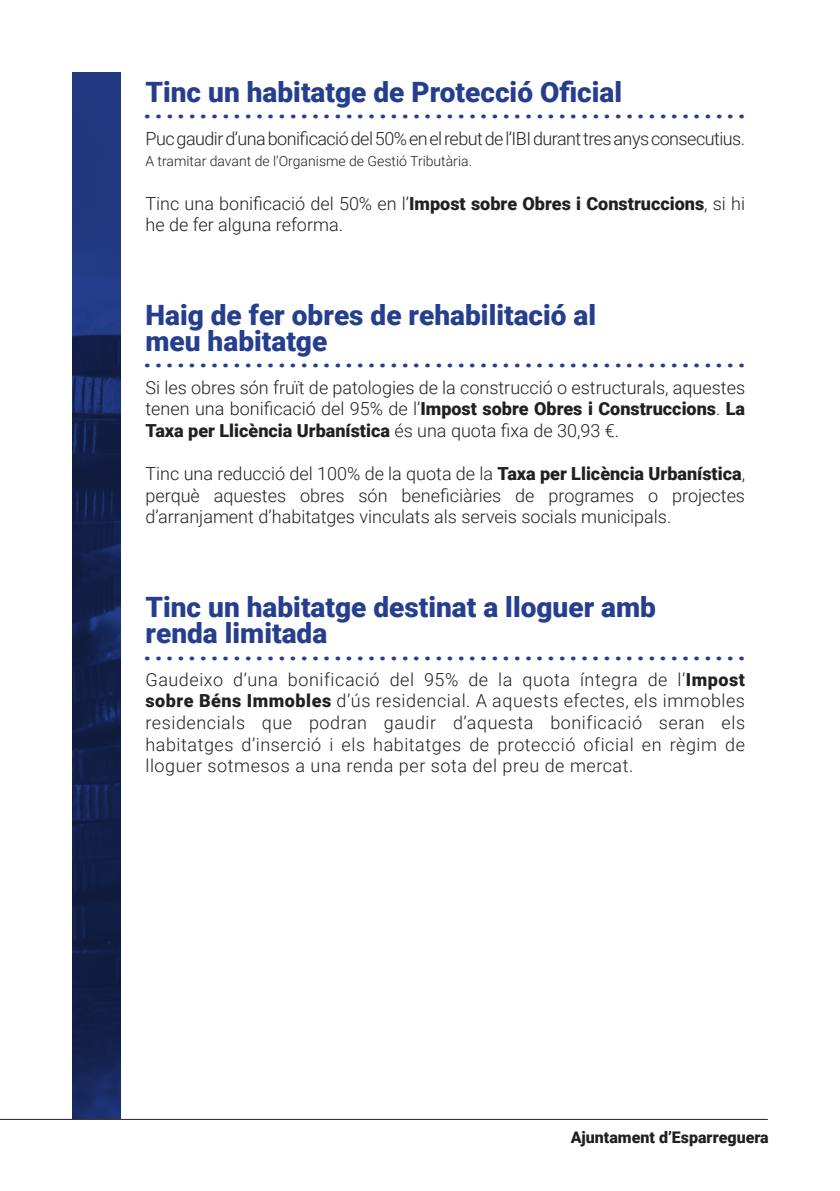
<style>
.page{position:relative;width:840px;height:1191px;background:#fff}
.page>*{position:absolute;margin:0;border:0;box-sizing:border-box;transform-origin:0 0}
.t1{font:italic 700 28px "Times New Roman";color:#253f8e}
.t2{font:900 28px "Roboto";color:#253f8e}
.t3{font:300 18px/21.6px "Roboto";color:#231f20;text-align:justify}
.t4{font:300 18px "Roboto";letter-spacing:-.03em;color:#231f20}
.t5{font:900 16px "Roboto";color:#231f20}
.t6{font:300 14px "Roboto";color:#231f20}
.s1{font-weight:900}
</style>
<div class="page">
<hr style="left:0;top:1119px;width:767px;height:1px;background:#231f20">
<img style="left:72px;top:72px;width:48px;height:1047px">
<p class="t2" style="left:145px;top:72px;width:478px">Tinc un habitatge de Protecció Oficial</p>
<p class="t4" style="left:145px;top:126px;width:600px">Puc gaudir d’una bonificació del 50% en el rebut de l’IBI durant tres anys consecutius.</p>
<p class="t6" style="left:145px;top:152px;width:328px">A tramitar davant de l’Organisme de Gestió Tributària.</p>
<p class="t3" style="left:145px;top:192px;width:600px">Tinc una bonificació del 50% en l’<span class="s1">Impost sobre Obres i Construccions</span>, si hi he de fer alguna reforma.</p>
<p class="t1" style="left:145px;top:89px;width:602px">......................................................</p>
<p class="t2" style="left:145px;top:295px;width:452px">Haig de fer obres de rehabilitació al</p>
<p class="t2" style="left:145px;top:321px;width:183px">meu habitatge</p>
<p class="t3" style="left:145px;top:376px;width:600px">Si les obres són fruït de patologies de la construcció o estructurals, aquestes tenen una bonificació del 95% de l’<span class="s1">Impost sobre Obres i Construccions</span>. <span class="s1">La Taxa per Llicència Urbanística</span> és una quota fixa de 30,93 €.</p>
<p class="t3" style="left:145px;top:462px;width:600px">Tinc una reducció del 100% de la quota de la <span class="s1">Taxa per Llicència Urbanística</span>, perquè aquestes obres són beneficiàries de programes o projectes d’arranjament d’habitatges vinculats als serveis socials municipals.</p>
<p class="t1" style="left:145px;top:338px;width:602px">......................................................</p>
<p class="t2" style="left:145px;top:587px;width:512px">Tinc un habitatge destinat a lloguer amb</p>
<p class="t2" style="left:145px;top:613px;width:183px">renda limitada</p>
<p class="t3" style="left:145px;top:668px;width:600px">Gaudeixo d’una bonificació del 95% de la quota íntegra de l’<span class="s1">Impost sobre Béns Immobles</span> d’ús residencial. A aquests efectes, els immobles residencials que podran gaudir d’aquesta bonificació seran els habitatges d’inserció i els habitatges de protecció oficial en règim de lloguer sotmesos a una renda per sota del preu de mercat.</p>
<p class="t1" style="left:145px;top:631px;width:602px">......................................................</p>
<p class="t5" style="left:570px;top:1126px;width:199px">Ajuntament d’Esparreguera</p>
</div>
